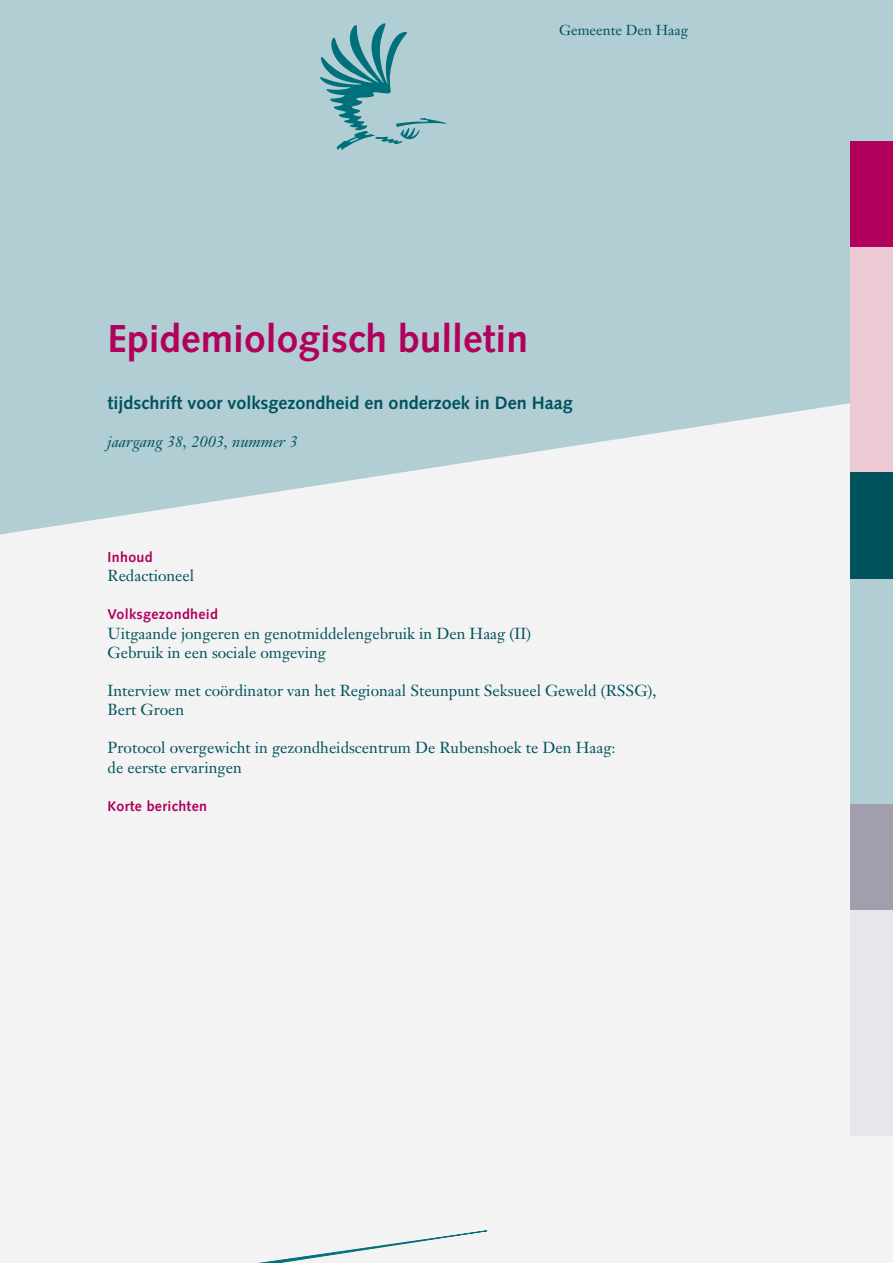
<style>
.page{position:relative;width:893px;height:1263px;background:#fff}
.page>*{position:absolute;margin:0;border:0;box-sizing:border-box;transform-origin:0 0}
.t1{font:700 39px "Syntax";color:#b1015c}
.t2{font:700 18px "Syntax";color:#00525d}
.t3{font:15.75px/19.2px "Janson Text";color:#00525d}
.t4{font:italic 15.75px "Janson Text";color:#00525d}
.t5{font:700 14.25px "Syntax";letter-spacing:.02em;color:#b1015c}
.t6{font:14.25px "Janson Text";color:#00525d}
</style>
<div class="page">
<div style="left:0;top:1px;width:893px;height:1262px;background:#f3f3f4"></div>
<svg style="left:0;top:1px;width:893px;height:534px;background:#b9d2d8"></svg>
<svg style="left:320px;top:23px;width:126px;height:126px;background:#89b9c0"></svg>
<svg style="left:258px;top:1230px;width:230px;height:33px"></svg>
<div style="left:850px;top:141px;width:43px;height:106px;background:#b1015c"></div>
<div style="left:850px;top:247px;width:43px;height:226px;background:#eccad4"></div>
<div style="left:850px;top:473px;width:43px;height:106px;background:#00525d"></div>
<div style="left:850px;top:579px;width:43px;height:225px;background:#b1ced5"></div>
<div style="left:850px;top:804px;width:43px;height:107px;background:#a19ead"></div>
<div style="left:850px;top:911px;width:43px;height:225px;background:#e7e7eb"></div>
<p class="t6" style="left:559px;top:24px;width:131px">Gemeente Den Haag</p>
<h1 class="t1" style="left:108px;top:322px;width:422px">Epidemiologisch bulletin</h1>
<p class="t2" style="left:108px;top:395px;width:467px">tijdschrift voor volksgezondheid en onderzoek in Den Haag</p>
<p class="t4" style="left:108px;top:436px;width:191px">jaargang 38, 2003, nummer 3</p>
<p class="t5" style="left:108px;top:551px;width:47px">Inhoud</p>
<p class="t3" style="left:108px;top:568px;width:88px">Redactioneel</p>
<p class="t5" style="left:108px;top:609px;width:112px">Volksgezondheid</p>
<p class="t3" style="left:108px;top:625px;width:425px">Uitgaande jongeren en genotmiddelengebruik in Den Haag (II)<br>Gebruik in een sociale omgeving</p>
<p class="t3" style="left:108px;top:682px;width:550px">Interview met coördinator van het Regionaal Steunpunt Seksueel Geweld (RSSG),<br>Bert Groen</p>
<p class="t3" style="left:108px;top:740px;width:510px">Protocol overgewicht in gezondheidscentrum De Rubenshoek te Den Haag: de eerste ervaringen</p>
<p class="t5" style="left:108px;top:800px;width:101px">Korte berichten</p>
</div>
